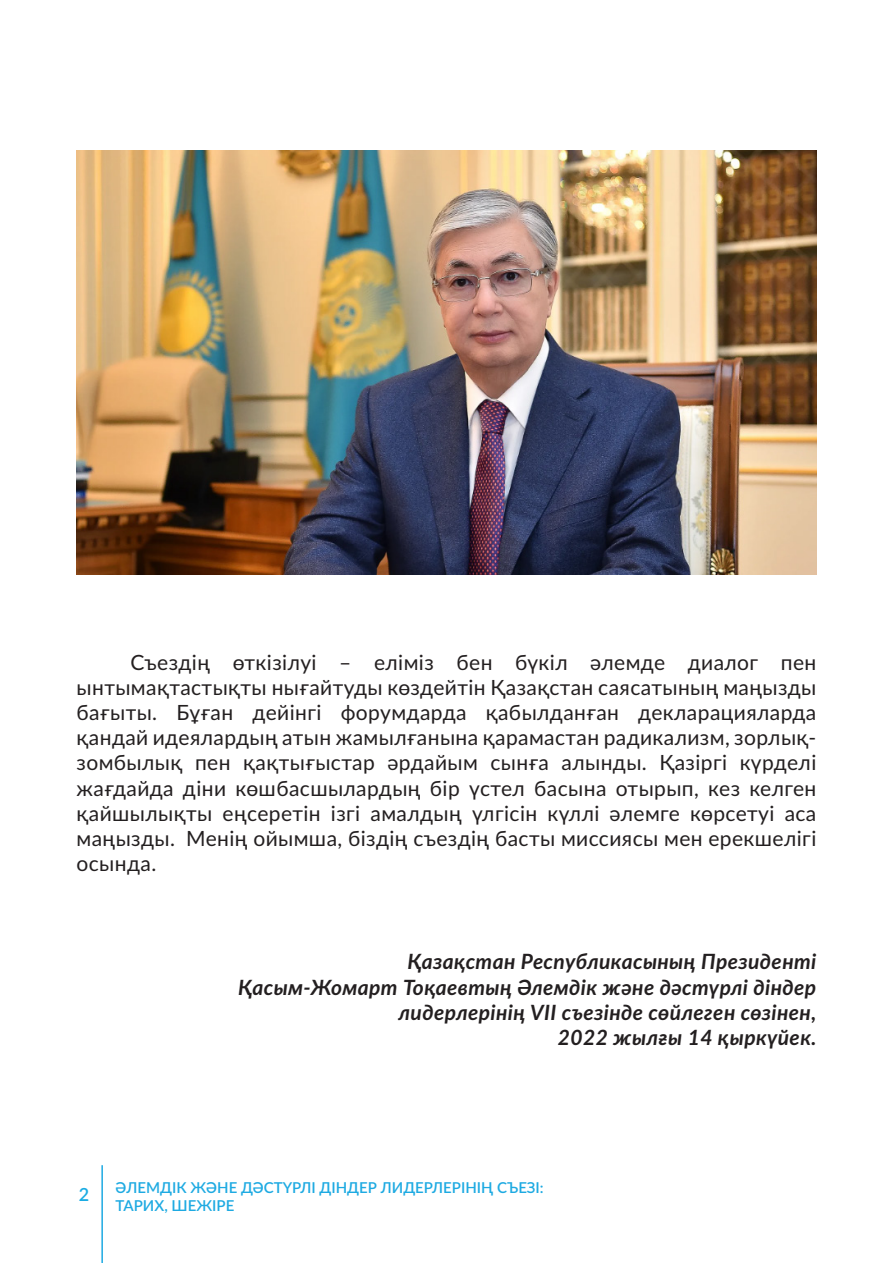
<style>
.page{position:relative;width:893px;height:1263px;background:#fff}
.page>*{position:absolute;margin:0;border:0;box-sizing:border-box;transform-origin:0 0}
.t1{font:21px/25.2px "Lato";letter-spacing:.02em;color:#231f20;text-align:justify}
.t2{font:italic 700 21px/25.2px "Lato";letter-spacing:.02em;color:#231f20;text-align:right}
.t3{font:600 18px "Lato";color:#1bace3}
.t4{font:600 15px/18px "Lato";color:#1eaae2}
</style>
<div class="page">
<hr style="left:101px;top:1165px;width:2px;height:98px;background:#1eaae2">
<img style="left:77px;top:150px;width:739px;height:424px">
<p class="t1" style="left:77px;top:648px;width:741px;text-indent:54px">Съездің өткізілуі – еліміз бен бүкіл әлемде диалог пен ынтымақтастықты нығайтуды көздейтін Қазақстан саясатының маңызды бағыты. Бұған дейінгі форумдарда қабылданған декларацияларда қандай идеялардың атын жамылғанына қарамастан радикализм, зорлық&shy;зомбылық пен қақтығыстар әрдайым сынға алынды. Қазіргі күрделі жағдайда діни көшбасшылардың бір үстел басына отырып, кез келген қайшылықты еңсеретін ізгі амалдың үлгісін күллі әлемге көрсетуі аса маңызды. Менің ойымша, біздің съездің басты миссиясы мен ерекшелігі осында.</p>
<p class="t2" style="left:408px;top:948px;width:410px">Қазақстан Республикасының Президенті</p>
<p class="t2" style="left:238px;top:973px;width:580px">Қасым-Жомарт Тоқаевтың Әлемдік және дәстүрлі діндер лидерлерінің VII съезінде сөйлеген сөзінен,</p>
<p class="t2" style="left:558px;top:1024px;width:260px">2022 жылғы 14 қыркүйек.</p>
<p class="t3" style="left:79px;top:1181px;width:12px">2</p>
<p class="t4" style="left:116px;top:1178px;width:430px">ӘЛЕМДІК ЖӘНЕ ДӘСТҮРЛІ ДІНДЕР ЛИДЕРЛЕРІНІҢ СЪЕЗІ:<br>ТАРИХ, ШЕЖІРЕ</p>
</div>
